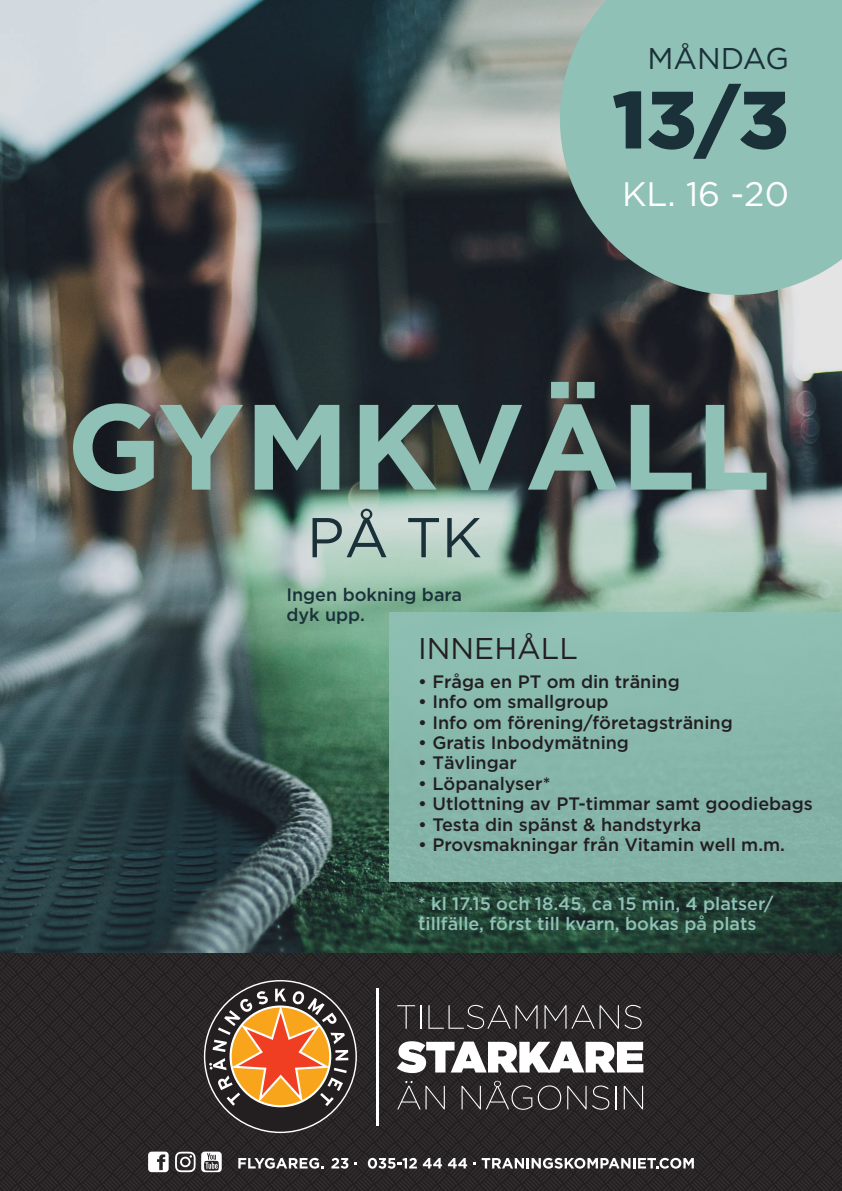
<style>
.page{position:relative;width:842px;height:1191px;background:#fff}
.page>*{position:absolute;margin:0;border:0;box-sizing:border-box;transform-origin:0 0}
.t1{font:700 121px "Gotham";color:#90c1b6}
.t2{font:900 81px "Gotham";color:#1b313a}
.t3{font:56px "Gotham";color:#1b313a}
.t4{font:34px "Gotham";color:#fff}
.t5{font:30px "Gotham";color:#231f20}
.t6{font:30px "Gotham";color:#1b313a}
.t7{font:500 18px "Gotham";color:#231f20}
.t8{font:500 18px/20.4px "Gotham";color:#90c1b6}
.t9{font:500 18px/20.4px "Gotham";color:#1b313a}
</style>
<div class="page">
<svg style="left:0;top:952px;width:842px;height:239px;background:#282526"></svg>
<svg style="left:238px;top:1157px;width:85px;height:11px"></svg>
<svg style="left:331px;top:1157px;width:17px;height:11px"></svg>
<svg style="left:368px;top:1157px;width:49px;height:11px"></svg>
<svg style="left:423px;top:1158px;width:19px;height:10px"></svg>
<svg style="left:448px;top:1158px;width:19px;height:10px"></svg>
<svg style="left:482px;top:1157px;width:212px;height:11px"></svg>
<svg style="left:148px;top:1151px;width:21px;height:21px"></svg>
<svg style="left:175px;top:1151px;width:47px;height:21px"></svg>
<svg style="left:397px;top:1081px;width:48px;height:28px"></svg>
<svg style="left:461px;top:1080px;width:71px;height:29px;background:#403d3e"></svg>
<svg style="left:538px;top:1085px;width:23px;height:24px"></svg>
<svg style="left:567px;top:1085px;width:42px;height:24px"></svg>
<svg style="left:615px;top:1085px;width:1px;height:24px"></svg>
<svg style="left:624px;top:1085px;width:19px;height:24px"></svg>
<svg style="left:397px;top:1041px;width:246px;height:32px"></svg>
<svg style="left:204px;top:980px;width:153px;height:153px;background:#7f5c41"></svg>
<hr style="left:376px;top:988px;width:2px;height:137px;background:#fff">
<svg style="left:397px;top:1005px;width:24px;height:23px"></svg>
<svg style="left:428px;top:1005px;width:110px;height:24px;background:#413e3f"></svg>
<svg style="left:544px;top:1005px;width:98px;height:24px;background:#444142"></svg>
<img style="left:0;top:0;width:842px;height:952px">
<svg style="left:560px;top:0;width:282px;height:295px;background:#89b5ab"></svg>
<div style="left:390px;top:612px;width:452px;height:270px;background:#87b8ab"></div>
<h3 class="t6" style="left:647px;top:42px;width:143px">MÅNDAG</h3>
<h2 class="t2" style="left:612px;top:64px;width:178px">13/3</h2>
<h3 class="t4" style="left:622px;top:175px;width:168px">KL. 16 -20</h3>
<h1 class="t1" style="left:67px;top:377px;width:705px">GYMKVÄLL</h1>
<h3 class="t3" style="left:307px;top:506px;width:177px">PÅ TK</h3>
<p class="t9" style="left:286px;top:583px;width:177px">Ingen bokning bara dyk upp.</p>
<h3 class="t5" style="left:418px;top:631px;width:161px">INNEHÅLL</h3>
<p class="t7" style="left:418px;top:671px;width:263px">• Fråga en PT om din träning</p>
<p class="t7" style="left:418px;top:691px;width:192px">• Info om smallgroup</p>
<p class="t7" style="left:418px;top:712px;width:316px">• Info om förening/företagsträning</p>
<p class="t7" style="left:418px;top:732px;width:212px">• Gratis Inbodymätning</p>
<p class="t7" style="left:418px;top:753px;width:100px">• Tävlingar</p>
<p class="t7" style="left:418px;top:773px;width:134px">• Löpanalyser*</p>
<p class="t7" style="left:418px;top:793px;width:396px">• Utlottning av PT-timmar samt goodiebags</p>
<p class="t7" style="left:418px;top:814px;width:285px">• Testa din spänst &amp; handstyrka</p>
<p class="t7" style="left:418px;top:834px;width:368px">• Provsmakningar från Vitamin well m.m.</p>
<p class="t8" style="left:418px;top:892px;width:357px">* kl 17.15 och 18.45, ca 15 min, 4 platser/ tillfälle, först till kvarn, bokas på plats</p>
</div>
